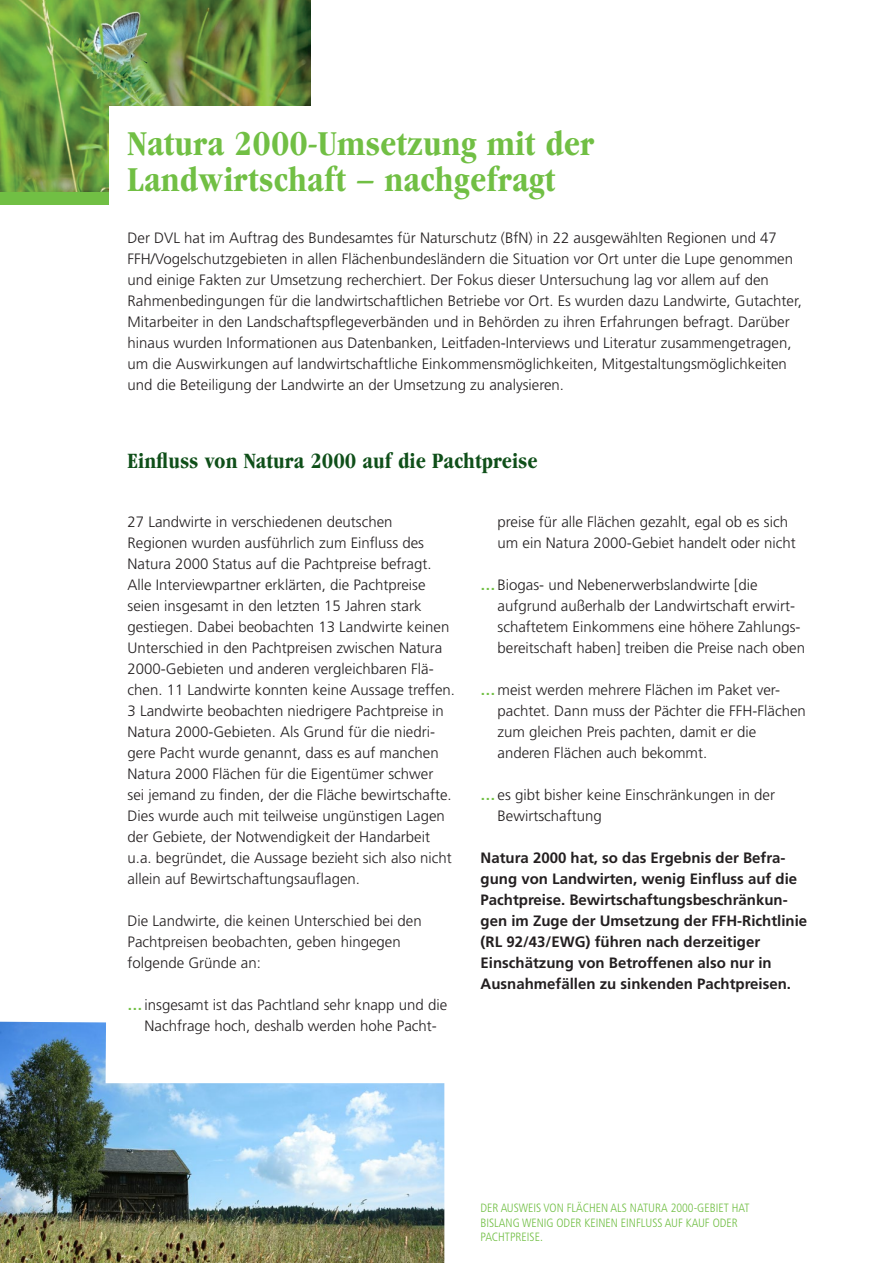
<style>
.page{position:relative;width:893px;height:1263px;background:#fff}
.page>*{position:absolute;margin:0;border:0;box-sizing:border-box;transform-origin:0 0}
.t1{font:36px/36px "Garam ITCSB Bol Con";color:#71bf44}
.t2{font:22.5px "Garam ITCSB Bol Con";color:#0f4f19}
.P_2sp{font:300 15px/21px "Frutiger LT Std";color:#231f20}
.P_2sp-2{font:700 15px/21px "Frutiger LT Std";color:#231f20}
.t3{font:300 condensed 12px/14.4px "Frutiger LT Std";color:#71bf44}
.s1{font-weight:700;color:#71bf44}
</style>
<div class="page">
<img style="left:0;top:0;width:311px;height:192px">
<div style="left:0;top:192px;width:109px;height:13px;background:#71bf44"></div>
<div style="left:109px;top:106px;width:584px;height:106px;background:#fff"></div>
<img style="left:0;top:1022px;width:444px;height:241px">
<h1 class="t1" style="left:128px;top:126px;width:469px">Natura 2000-Umsetzung mit der<br>Landwirtschaft – nachgefragt</h1>
<p class="P_2sp" style="left:128px;top:228px;width:676px">Der DVL hat im Auftrag des Bundesamtes für Naturschutz (BfN) in 22 ausgewählten Regionen und 47<br>FFH/Vogelschutzgebieten in allen Flächenbundesländern die Situation vor Ort unter die Lupe genommen und einige Fakten zur Umsetzung recherchiert. Der Fokus dieser Untersuchung lag vor allem auf den Rahmenbedingungen für die landwirtschaftlichen Betriebe vor Ort. Es wurden dazu Landwirte, Gutachter, Mitarbeiter in den Landschaftspflegeverbänden und in Behörden zu ihren Erfahrungen befragt. Darüber hinaus wurden Informationen aus Datenbanken, Leitfaden-Interviews und Literatur zusammengetragen, um die Auswirkungen auf landwirtschaftliche Einkommensmöglichkeiten, Mitgestaltungsmöglichkeiten und die Beteiligung der Landwirte an der Umsetzung zu analysieren.</p>
<h3 class="t2" style="left:128px;top:449px;width:412px">Einfluss von Natura 2000 auf die Pachtpreise</h3>
<p class="P_2sp" style="left:128px;top:511px;width:329px">27 Landwirte in verschiedenen deutschen Regionen wurden ausführlich zum Einfluss des Natura 2000 Status auf die Pachtpreise befragt.<br>Alle Interviewpartner erklärten, die Pachtpreise seien insgesamt in den letzten 15 Jahren stark gestiegen. Dabei beobachten 13 Landwirte keinen Unterschied in den Pachtpreisen zwischen Natura 2000-Gebieten und anderen vergleichbaren Flä&shy;chen. 11 Landwirte konnten keine Aussage treffen.<br>3 Landwirte beobachten niedrigere Pachtpreise in Natura 2000-Gebieten. Als Grund für die niedri&shy;gere Pacht wurde genannt, dass es auf manchen Natura 2000 Flächen für die Eigentümer schwer<br>sei jemand zu finden, der die Fläche bewirtschafte.<br>Dies wurde auch mit teilweise ungünstigen Lagen der Gebiete, der Notwendigkeit der Handarbeit u.a. begründet, die Aussage bezieht sich also nicht allein auf Bewirtschaftungsauflagen.</p>
<p class="P_2sp" style="left:128px;top:910px;width:296px">Die Landwirte, die keinen Unterschied bei den<br>Pachtpreisen beobachten, geben hingegen folgende Gründe an:</p>
<p class="P_2sp" style="left:128px;top:994px;width:321px;text-align:center"><span class="s1">…</span>insgesamt ist das Pachtland sehr knapp und die<br>Nachfrage hoch, deshalb werden hohe Pacht-</p>
<p class="P_2sp" style="left:497px;top:511px;width:300px">preise für alle Flächen gezahlt, egal ob es sich um ein Natura 2000-Gebiet handelt oder nicht</p>
<p class="P_2sp" style="left:497px;top:574px;width:309px;text-indent:-17px"><span class="s1">…</span>Biogas- und Nebenerwerbslandwirte [die aufgrund außerhalb der Landwirtschaft erwirt&shy;schaftetem Einkommens eine höhere Zahlungs&shy;bereitschaft haben] treiben die Preise nach oben</p>
<p class="P_2sp" style="left:497px;top:679px;width:310px;text-indent:-17px"><span class="s1">…</span>meist werden mehrere Flächen im Paket ver&shy;pachtet. Dann muss der Pächter die FFH-Flächen zum gleichen Preis pachten, damit er die anderen Flächen auch bekommt.</p>
<p class="P_2sp" style="left:497px;top:784px;width:279px;text-indent:-17px"><span class="s1">…</span>es gibt bisher keine Einschränkungen in der<br>Bewirtschaftung</p>
<p class="P_2sp-2" style="left:480px;top:847px;width:328px">Natura 2000 hat, so das Ergebnis der Befra&shy;gung von Landwirten, wenig Einfluss auf die Pachtpreise. Bewirtschaftungsbeschränkun&shy;gen im Zuge der Umsetzung der FFH-Richtlinie (RL 92/43/EWG) führen nach derzeitiger Einschätzung von Betroffenen also nur in Ausnahmefällen zu sinkenden Pachtpreisen.</p>
<p class="t3" style="left:480px;top:1201px;width:271px">DER AUSWEIS VON FLÄCHEN ALS NATURA 2000-GEBIET HAT<br>BISLANG WENIG ODER KEINEN EINFLUSS AUF KAUF ODER<br>PACHTPREISE.</p>
</div>
